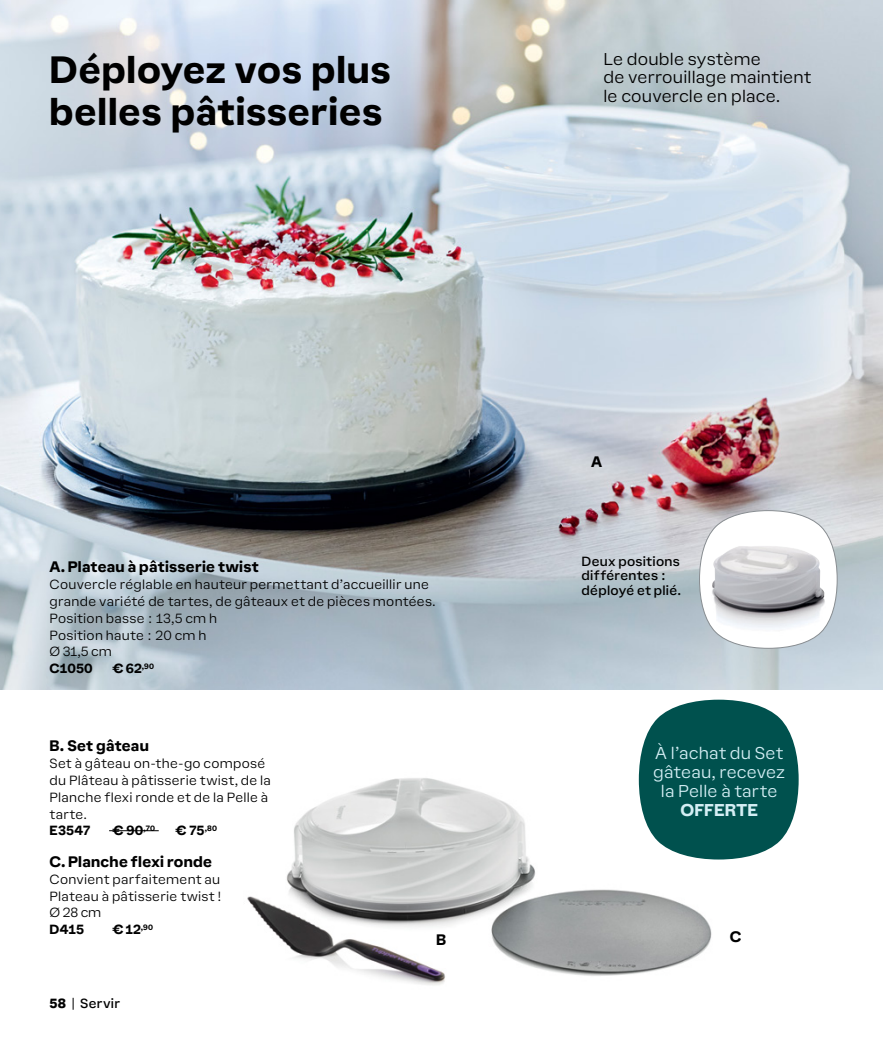
<style>
.page{position:relative;width:883px;height:1042px;background:#fff}
.page>*{position:absolute;margin:0;border:0;box-sizing:border-box;transform-origin:0 0}
.t1{font:700 35px/42px "Earl Sans";letter-spacing:.025em;color:#000}
.t2{font:300 15.75px/18.9px "Earl Sans";letter-spacing:.015em;color:#000}
.t3{font:300 15.75px/18.9px "Earl Sans";letter-spacing:.01em;color:#d4eef4;text-align:center}
.t4{font:700 15.75px "Earl Sans";letter-spacing:.015em;color:#d4eef4}
.t5{font:700 14px "Earl Sans";letter-spacing:.02em;color:#000}
.t6{font:300 12.25px/16.8px "Earl Sans";letter-spacing:.025em;color:#000}
.t7{font:12.25px/14.7px "Earl Sans";letter-spacing:.025em;color:#000}
.t8{font:700 12.25px "Earl Sans";letter-spacing:.02em;color:#000}
.s1{font-weight:900}
</style>
<div class="page">
<img style="left:247px;top:774px;width:478px;height:211px">
<svg style="left:639px;top:699px;width:160px;height:160px;background:#286c69"></svg>
<img style="left:0;top:0;width:883px;height:690px">
<svg style="left:699px;top:510px;width:139px;height:139px"></svg>
<hr style="left:109px;top:830px;width:50px;height:1px;background:#000">
<h1 class="t1" style="left:50px;top:45px;width:343px">Déployez vos plus belles pâtisseries</h1>
<p class="t5" style="left:50px;top:555px;width:211px">A. Plateau à pâtisserie twist</p>
<p class="t6" style="left:50px;top:575px;width:388px">Couvercle réglable en hauteur permettant d'accueillir une grande variété de tartes, de gâteaux et de pièces montées.<br>Position basse : 13,5 cm h<br>Position haute : 20 cm h<br>Ø 31,5 cm</p>
<p class="t8" style="left:50px;top:658px;width:45px">C1050</p>
<p class="t8" style="left:113px;top:658px;width:43px">€ 62<sup>,90</sup></p>
<p class="t2" style="left:603px;top:48px;width:209px">Le double système<br>de verrouillage maintient le couvercle en place.</p>
<p class="t5" style="left:591px;top:449px;width:13px">A</p>
<p class="t7" style="left:582px;top:552px;width:101px">Deux positions différentes : déployé et plié.</p>
<p class="t5" style="left:50px;top:734px;width:101px">B. Set gâteau</p>
<p class="t6" style="left:50px;top:754px;width:223px">Set à gâteau on-the-go composé du Plâteau à pâtisserie twist, de la<br>Planche flexi ronde et de la Pelle à tarte.</p>
<p class="t8" style="left:50px;top:820px;width:42px">E3547</p>
<p class="t8" style="left:113px;top:820px;width:44px">€ 90<sup>,70</sup></p>
<p class="t8" style="left:176px;top:820px;width:43px">€ 75<sup>,80</sup></p>
<p class="t5" style="left:50px;top:849px;width:164px">C. Planche flexi ronde</p>
<p class="t6" style="left:50px;top:870px;width:173px;text-align:justify">Convient parfaitement au Plateau à pâtisserie twist !<br>Ø 28 cm</p>
<p class="t8" style="left:50px;top:919px;width:36px">D415</p>
<p class="t8" style="left:113px;top:919px;width:42px">€ 12<sup>,90</sup></p>
<p class="t7" style="left:50px;top:994px;width:72px"><span class="s1">58</span> | Servir</p>
<p class="t3" style="left:653px;top:742px;width:133px">À l'achat du Set gâteau, recevez la Pelle à tarte</p>
<p class="t4" style="left:680px;top:796px;width:79px">OFFERTE</p>
<p class="t5" style="left:436px;top:927px;width:12px">B</p>
<p class="t5" style="left:730px;top:924px;width:13px">C</p>
</div>
